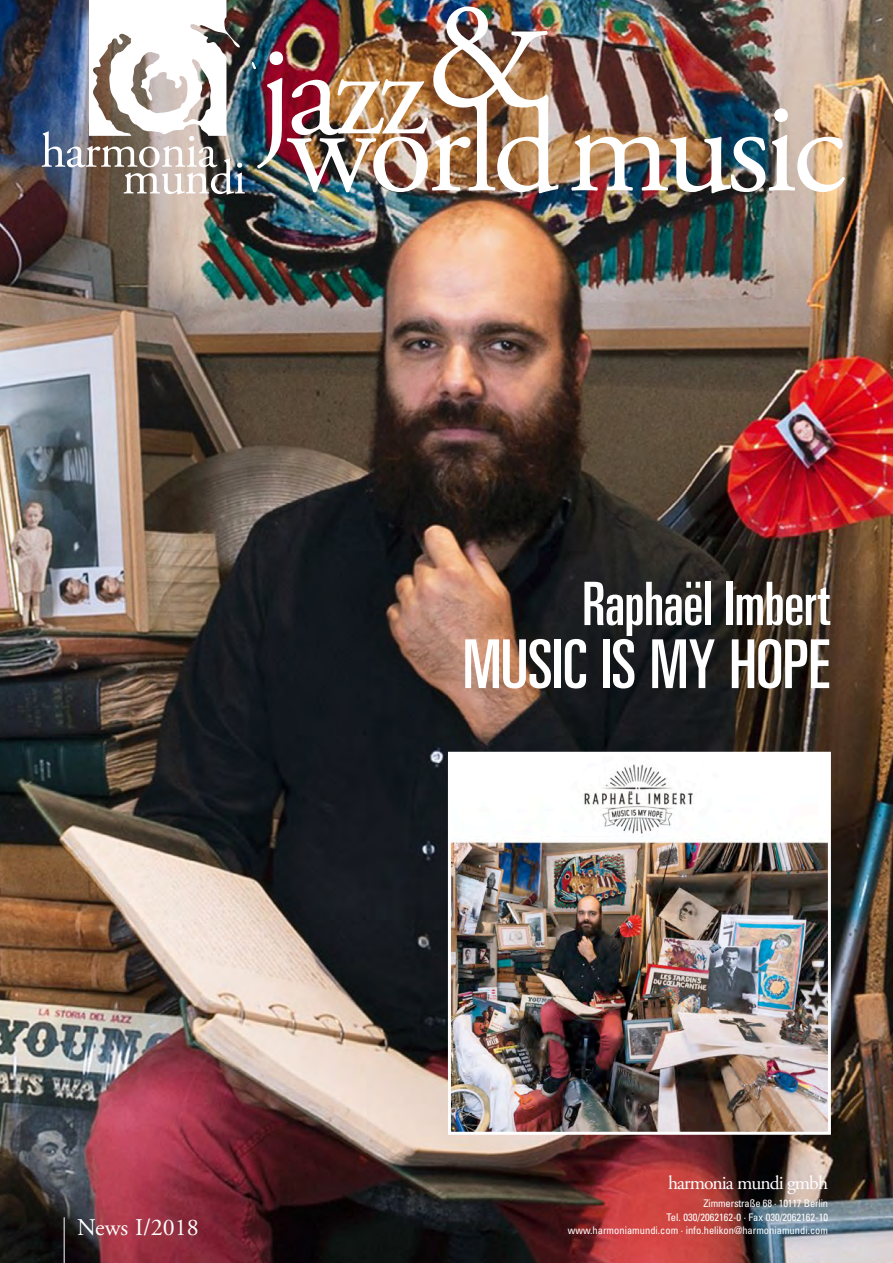
<style>
.page{position:relative;width:893px;height:1263px;background:#fff}
.page>*{position:absolute;margin:0;border:0;box-sizing:border-box;transform-origin:0 0}
.t1{font:154.5px "Adobe Garamond Pro";color:#fff}
.t2{font:131.25px "Adobe Garamond Pro";letter-spacing:-.04em;color:#fff}
.t3{font:ultra-condensed 67.5px "Univers";letter-spacing:-.01em;color:#fff}
.t4{font:ultra-condensed 60px "Univers";letter-spacing:-.01em;color:#fff}
.t5{font:24px "Adobe Garamond Pro";color:#fff}
.t6{font:19.5px "Adobe Garamond Pro";letter-spacing:-.05em;color:#fff}
.t7{font:condensed 10.5px/13.5px "Univers";color:#fff;text-align:right}
</style>
<div class="page">
<img style="left:0;top:0;width:893px;height:1263px">
<hr style="left:64px;top:1217px;width:1px;height:46px;background:#fff">
<img style="left:42px;top:0;width:214px;height:195px">
<img style="left:452px;top:756px;width:375px;height:375px">
<div style="left:448px;top:752px;width:383px;height:383px;border:3px solid #fff"></div>
<h1 class="t1" style="left:424px;top:-36px;width:128px">&amp;</h1>
<h2 class="t2" style="left:259px;top:13px;width:171px">jazz</h2>
<h2 class="t2" style="left:287px;top:70px;width:559px">worldmusic</h2>
<h3 class="t4" style="left:582px;top:570px;width:249px">Raphaël Imbert</h3>
<h3 class="t3" style="left:463px;top:626px;width:368px">MUSIC IS MY HOPE</h3>
<h3 class="t5" style="left:77px;top:1213px;width:123px">News I/2018</h3>
<h3 class="t6" style="left:668px;top:1171px;width:161px">harmonia mundi gmbh</h3>
<p class="t7" style="left:568px;top:1196px;width:262px">Zimmerstraße 68 · 10117 Berlin<br>Tel. 030/2062162-0 · Fax 030/2062162-10 www.harmoniamundi.com · info.helikon@harmoniamundi.com</p>
</div>
